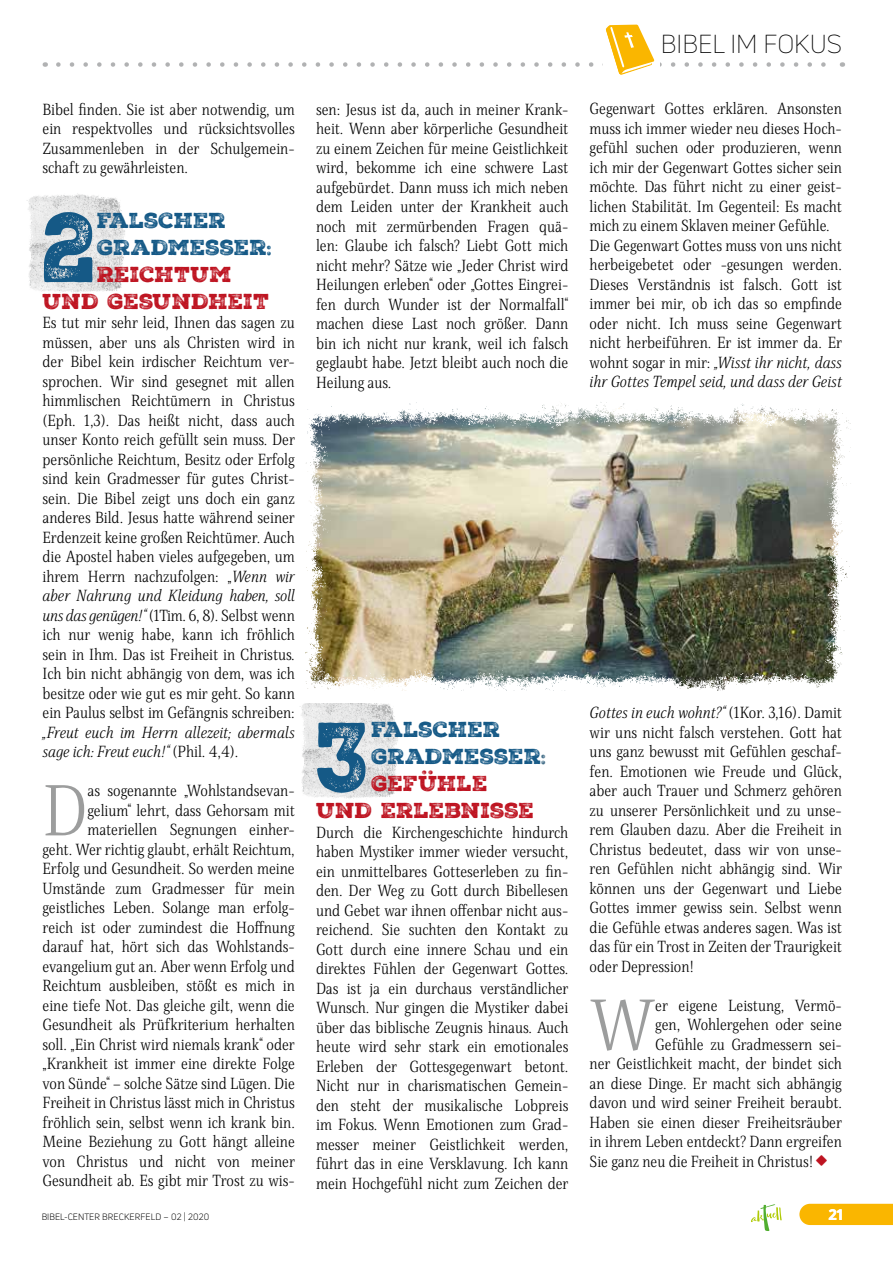
<style>
.page{position:relative;width:893px;height:1263px;background:#fff}
.page>*{position:absolute;margin:0;border:0;box-sizing:border-box;transform-origin:0 0}
.t1{font:95.4px "Nexa Rust Slab Black 3";color:#155986;scale:.82 1}
.t2{font:95.4px "Nexa Rust Slab Black 3";color:#155986;scale:.81 1}
.t3{font:73.8px "Singel";color:#9c9d9d}
.t4{font:45px "Fairwater DIY Lines";color:#be1421}
.t5{font:300 25.5px "Uni Neue";color:#000}
.t6{font:21px/27px "Nexa Rust Slab Black 3";color:#be1421}
.t7{font:21px/27px "Nexa Rust Slab Black 3";color:#155986}
.t8{font:16.5px/19.5px "Singel";color:#000;text-align:justify}
.t9{font:italic 16.5px/19.5px "Singel";letter-spacing:-.005em;color:#000}
.t10{font:800 15px "Uni Neue";color:#fff}
.t11{font:9px "Uni Neue";letter-spacing:.01em;color:#000}
.s1{font-style:italic}
.s2{font-style:normal}
.s3{color:#3f6b86}
</style>
<div class="page">
<div style="left:799px;top:1204px;width:94px;height:21px;background:#fab600"></div>
<svg style="left:751px;top:1204px;width:31px;height:27px"></svg>
<img style="left:27px;top:193px;width:98px;height:100px">
<img style="left:300px;top:703px;width:98px;height:96px">
<svg style="left:58px;top:25px;width:768px;height:50px"></svg>
<img style="left:305px;top:402px;width:546px;height:289px">
<p class="t8" style="left:43px;top:99px;width:254px">Bibel finden. Sie ist aber notwendig, um ein respektvolles und rücksichtsvolles Zusammenleben in der Schulgemein&shy;schaft zu gewährleisten.</p>
<h1 class="t1" style="left:43px;top:183px;width:68px">2</h1>
<p class="t7" style="left:97px;top:207px;width:176px">FALSCHER<br>GRADMESSER:</p>
<p class="t6" style="left:43px;top:261px;width:229px;text-indent:55px">REICHTUM<br>UND GESUNDHEIT</p>
<p class="t8" style="left:43px;top:312px;width:254px">Es tut mir sehr leid, Ihnen das sagen zu müssen, aber uns als Christen wird in der Bibel kein irdischer Reichtum ver&shy;sprochen. Wir sind gesegnet mit allen himmlischen Reichtümern in Christus (Eph. 1,3). Das heißt nicht, dass auch unser Konto reich gefüllt sein muss. Der persönliche Reichtum, Besitz oder Erfolg sind kein Gradmesser für gutes Christ&shy;sein. Die Bibel zeigt uns doch ein ganz anderes Bild. Jesus hatte während seiner Erdenzeit keine großen Reichtümer. Auch die Apostel haben vieles aufgegeben, um ihrem Herrn nachzufolgen: „<span class="s1">Wenn wir aber Nahrung und Kleidung haben, soll uns das genügen!“</span> (1Tim. 6, 8). Selbst wenn ich nur wenig habe, kann ich fröhlich sein in Ihm. Das ist Freiheit in Christus.<br>Ich bin nicht abhängig von dem, was ich besitze oder wie gut es mir geht. So kann ein Paulus selbst im Gefängnis schreiben:</p>
<p class="t9" style="left:43px;top:722px;width:254px">„Freut euch im Herrn allezeit; abermals sage ich: Freut euch!“ <span class="s2">(Phil. 4,4).</span></p>
<h2 class="t3" style="left:43px;top:764px;width:47px">D</h2>
<p class="t8" style="left:43px;top:780px;width:254px;text-align:right">as sogenannte „Wohlstandsevan&shy;gelium“ lehrt, dass Gehorsam mit materiellen Segnungen einher-<br>geht. Wer richtig glaubt, erhält Reichtum, Erfolg und Gesundheit. So werden meine Umstände zum Gradmesser für mein geistliches Leben. Solange man erfolg&shy;reich ist oder zumindest die Hoffnung darauf hat, hört sich das Wohlstands&shy;evangelium gut an. Aber wenn Erfolg und Reichtum ausbleiben, stößt es mich in eine tiefe Not. Das gleiche gilt, wenn die Gesundheit als Prüfkriterium herhalten soll. „Ein Christ wird niemals krank“ oder „Krankheit ist immer eine direkte Folge von Sünde“ – solche Sätze sind Lügen. Die Freiheit in Christus lässt mich in Christus fröhlich sein, selbst wenn ich krank bin.<br>Meine Beziehung zu Gott hängt alleine von Christus und nicht von meiner Gesundheit ab. Es gibt mir Trost zu wis-</p>
<p class="t8" style="left:316px;top:99px;width:254px">sen: Jesus ist da, auch in meiner Krank&shy;heit. Wenn aber körperliche Gesundheit zu einem Zeichen für meine Geistlichkeit wird, bekomme ich eine schwere Last aufgebürdet. Dann muss ich mich neben dem Leiden unter der Krankheit auch noch mit zermürbenden Fragen quä&shy;len: Glaube ich falsch? Liebt Gott mich nicht mehr? Sätze wie „Jeder Christ wird Heilungen erleben“ oder „Gottes Eingrei&shy;fen durch Wunder ist der Normalfall“ machen diese Last noch größer. Dann bin ich nicht nur krank, weil ich falsch geglaubt habe. Jetzt bleibt auch noch die Heilung aus.</p>
<h1 class="t2" style="left:316px;top:692px;width:70px">3</h1>
<p class="t7" style="left:371px;top:716px;width:131px">FALSCHER</p>
<p class="t7" style="left:371px;top:743px;width:176px">GRADMESSER<span class="s3">:</span></p>
<p class="t6" style="left:371px;top:770px;width:118px">GEFÜHLE</p>
<p class="t6" style="left:316px;top:797px;width:220px">UND ERLEBNISSE</p>
<p class="t8" style="left:316px;top:822px;width:254px">Durch die Kirchengeschichte hindurch haben Mystiker immer wieder versucht, ein unmittelbares Gotteserleben zu fin&shy;den. Der Weg zu Gott durch Bibellesen und Gebet war ihnen offenbar nicht aus&shy;reichend. Sie suchten den Kontakt zu Gott durch eine innere Schau und ein direktes Fühlen der Gegenwart Gottes.<br>Das ist ja ein durchaus verständlicher Wunsch. Nur gingen die Mystiker dabei über das biblische Zeugnis hinaus. Auch heute wird sehr stark ein emotionales Erleben der Gottesgegenwart betont.<br>Nicht nur in charismatischen Gemein&shy;den steht der musikalische Lobpreis im Fokus. Wenn Emotionen zum Grad&shy;messer meiner Geistlichkeit werden, führt das in eine Versklavung. Ich kann mein Hochgefühl nicht zum Zeichen der</p>
<h3 class="t5" style="left:661px;top:28px;width:183px">BIBEL IM FOKUS</h3>
<p class="t8" style="left:590px;top:99px;width:254px;text-align:left">Gegenwart Gottes erklären. Ansonsten muss ich immer wieder neu dieses Hoch&shy;gefühl suchen oder produzieren, wenn ich mir der Gegenwart Gottes sicher sein möchte. Das führt nicht zu einer geist&shy;lichen Stabilität. Im Gegenteil: Es macht mich zu einem Sklaven meiner Gefühle.<br>Die Gegenwart Gottes muss von uns nicht herbeigebetet oder -gesungen werden.<br>Dieses Verständnis ist falsch. Gott ist immer bei mir, ob ich das so empfinde oder nicht. Ich muss seine Gegenwart nicht herbeiführen. Er ist immer da. Er wohnt sogar in mir: <span class="s1">„Wisst ihr nicht, dass ihr Gottes Tempel seid, und dass der Geist</span></p>
<p class="t8" style="left:590px;top:702px;width:254px"><span class="s1">Gottes in euch wohnt?“</span> (1Kor. 3,16). Damit wir uns nicht falsch verstehen. Gott hat uns ganz bewusst mit Gefühlen geschaf&shy;fen. Emotionen wie Freude und Glück, aber auch Trauer und Schmerz gehören zu unserer Persönlichkeit und zu unse&shy;rem Glauben dazu. Aber die Freiheit in Christus bedeutet, dass wir von unse&shy;ren Gefühlen nicht abhängig sind. Wir können uns der Gegenwart und Liebe Gottes immer gewiss sein. Selbst wenn die Gefühle etwas anderes sagen. Was ist das für ein Trost in Zeiten der Traurigkeit oder Depression!</p>
<h2 class="t3" style="left:590px;top:978px;width:67px">W</h2>
<p class="t8" style="left:655px;top:995px;width:188px">er eigene Leistung, Vermö-</p>
<p class="t8" style="left:655px;top:1014px;width:188px">gen, Wohlergehen oder seine</p>
<p class="t8" style="left:655px;top:1034px;width:188px">Gefühle zu Gradmessern sei-</p>
<p class="t8" style="left:590px;top:1053px;width:254px">ner Geistlichkeit macht, der bindet sich</p>
<p class="t8" style="left:590px;top:1073px;width:254px">an diese Dinge. Er macht sich abhängig</p>
<p class="t8" style="left:590px;top:1092px;width:254px">davon und wird seiner Freiheit beraubt.</p>
<p class="t8" style="left:590px;top:1112px;width:254px">Haben sie einen dieser Freiheitsräuber</p>
<p class="t8" style="left:590px;top:1131px;width:254px">in ihrem Leben entdeckt? Dann ergreifen</p>
<p class="t8" style="left:590px;top:1151px;width:225px">Sie ganz neu die Freiheit in Christus!</p>
<h3 class="t4" style="left:817px;top:1141px;width:10px">+</h3>
<p class="t11" style="left:42px;top:1212px;width:169px">BIBEL-CENTER BRECKERFELD – 02 | 2020</p>
<p class="t10" style="left:828px;top:1205px;width:16px">21</p>
</div>
